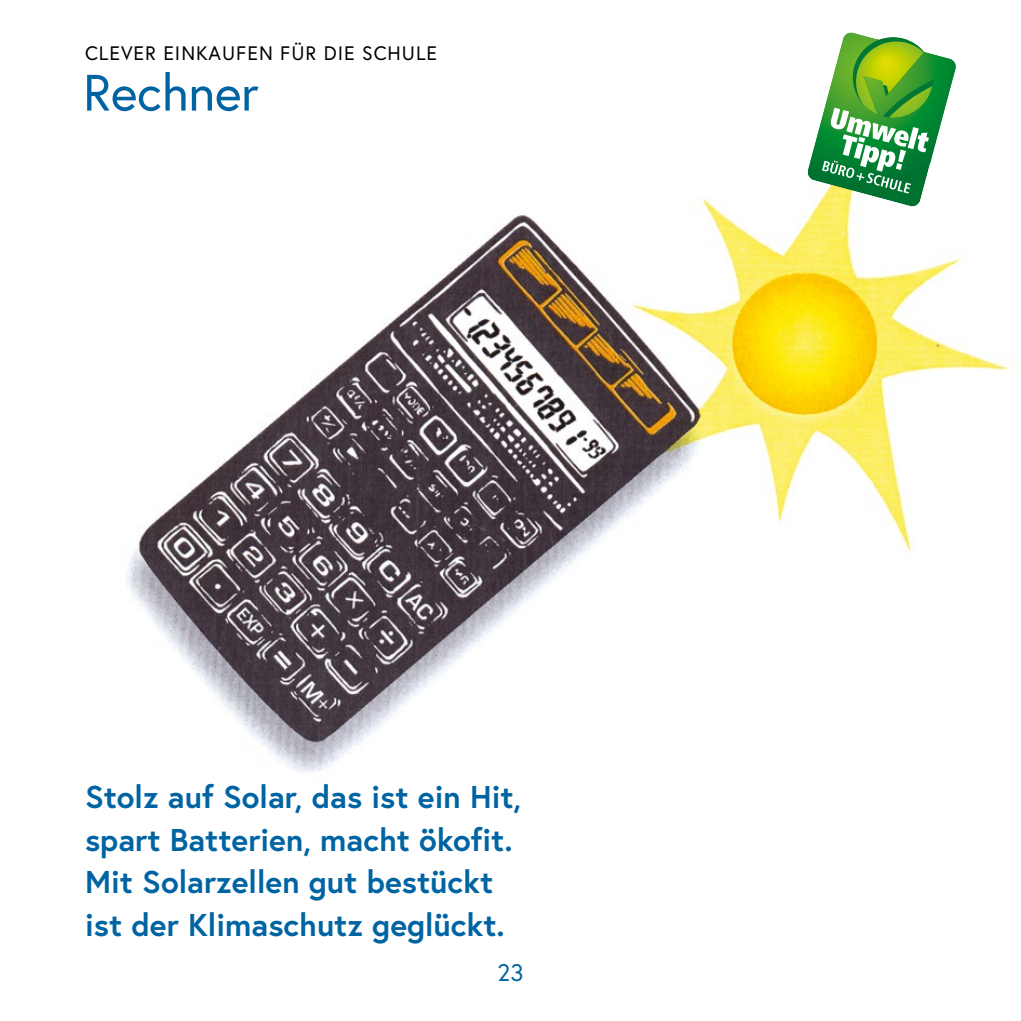
<style>
.page{position:relative;width:1021px;height:1021px;background:#fff}
.page>*{position:absolute;margin:0;border:0;box-sizing:border-box;transform-origin:0 0}
.t1{font:51px "Europa Austria";letter-spacing:-.005em;color:#0064a3}
.fett_grün{font:700 31.5px "Europa Austria";color:#0064a3}
.t2{font:24px "Europa Austria";color:#0064a3}
.t3{font:19.5px "Europa Austria";letter-spacing:.05em;color:#000}
</style>
<div class="page">
<img style="left:127px;top:198px;width:883px;height:575px">
<svg style="left:806px;top:33px;width:150px;height:174px"></svg>
<p class="t3" style="left:85px;top:40px;width:353px">CLEVER EINKAUFEN FÜR DIE SCHULE</p>
<h1 class="t1" style="left:83px;top:60px;width:177px">Rechner</h1>
<p class="fett_grün" style="left:85px;top:775px;width:437px">Stolz auf Solar, das ist ein Hit,</p>
<p class="fett_grün" style="left:85px;top:818px;width:429px">spart Batterien, macht ökofit.</p>
<p class="fett_grün" style="left:85px;top:860px;width:409px">Mit Solarzellen gut bestückt</p>
<p class="fett_grün" style="left:85px;top:903px;width:421px">ist der Klimaschutz geglückt.</p>
<p class="t2" style="left:497px;top:957px;width:27px">23</p>
</div>
